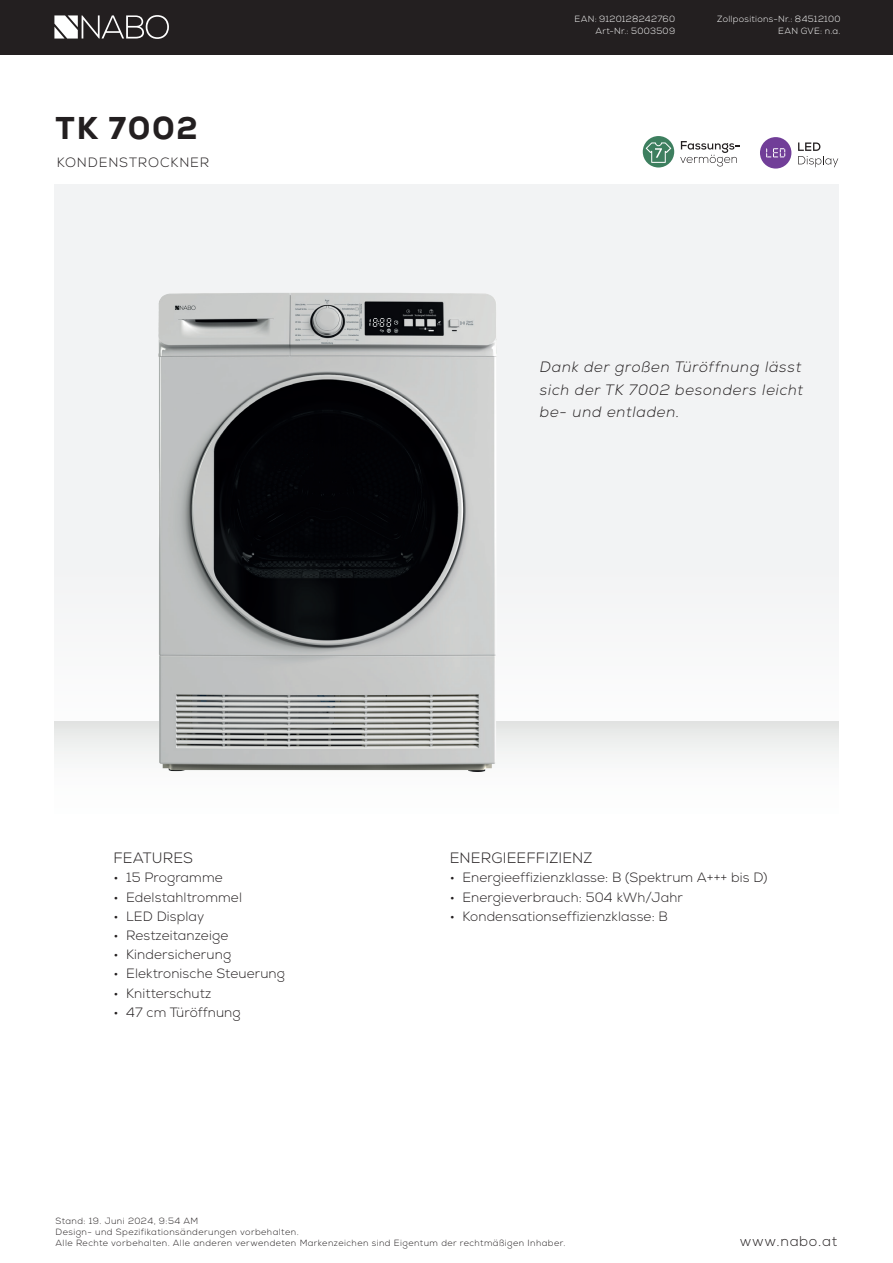
<style>
.page{position:relative;width:893px;height:1263px;background:#fff}
.page>*{position:absolute;margin:0;border:0;box-sizing:border-box;transform-origin:0 0}
.t1{font:800 31.5px "Nexa";letter-spacing:.05em;color:#231f20}
.t2{font:italic 300 15px/22.5px "Nexa";letter-spacing:.05em;color:#231f20;text-align:justify}
.t3{font:300 15px "Nexa";letter-spacing:.01em;color:#231f20}
.t4{font:300 14.1px "Nexa";letter-spacing:.05em;color:#231f20}
.t5{font:300 13.5px "Nexa";letter-spacing:.01em;color:#231f20}
.t6{font:300 13.5px "Nexa";letter-spacing:.065em;color:#231f20}
.t7{font:300 9px/10.8px "Nexa";letter-spacing:.05em;color:#231f20}
.t8{font:300 9px/12px "Nexa";letter-spacing:.03em;color:#fff;text-align:right}
</style>
<div class="page">
<div style="left:0;top:0;width:893px;height:54px;background:#231f20"></div>
<svg style="left:54px;top:15px;width:115px;height:24px"></svg>
<div style="left:54px;top:184px;width:784px;height:568px;background:#f2f3f4"></div>
<div style="left:54px;top:721px;width:785px;height:165px;background:linear-gradient(to bottom,#eeefee,#fff)"></div>
<img style="left:145px;top:293px;width:363px;height:487px">
<svg style="left:798px;top:142px;width:40px;height:25px"></svg>
<div style="left:760px;top:137px;width:31px;height:32px;background:#713e98;border-radius:50%"></div>
<svg style="left:766px;top:148px;width:19px;height:9px"></svg>
<svg style="left:680px;top:141px;width:60px;height:25px"></svg>
<div style="left:643px;top:136px;width:31px;height:31px;background:#3d7f5f;border-radius:50%"></div>
<svg style="left:646px;top:142px;width:25px;height:21px"></svg>
<h1 class="t1" style="left:55px;top:108px;width:144px">TK 7002</h1>
<p class="t6" style="left:57px;top:154px;width:154px">KONDENSTROCKNER</p>
<p class="t8" style="left:574px;top:13px;width:102px">EAN: 9120128242760<br>Art-Nr.: 5003509</p>
<p class="t8" style="left:717px;top:13px;width:125px">Zollpositions-Nr.: 84512100<br>EAN GVE: n.a.</p>
<p class="t2" style="left:540px;top:356px;width:265px">Dank der großen Türöffnung lässt sich der TK 7002 besonders leicht be- und entladen.</p>
<p class="t3" style="left:113px;top:849px;width:81px">FEATURES</p>
<p class="t5" style="left:113px;top:870px;width:111px">• 15 Programme</p>
<p class="t5" style="left:113px;top:889px;width:130px">• Edelstahltrommel</p>
<p class="t5" style="left:113px;top:908px;width:93px">• LED Display</p>
<p class="t5" style="left:113px;top:927px;width:116px">• Restzeitanzeige</p>
<p class="t5" style="left:113px;top:946px;width:119px">• Kindersicherung</p>
<p class="t5" style="left:113px;top:966px;width:173px">• Elektronische Steuerung</p>
<p class="t5" style="left:113px;top:985px;width:99px">• Knitterschutz</p>
<p class="t5" style="left:113px;top:1004px;width:129px">• 47 cm Türöffnung</p>
<p class="t3" style="left:450px;top:849px;width:144px">ENERGIEEFFIZIENZ</p>
<p class="t5" style="left:450px;top:870px;width:319px">• Energieeffizienzklasse: B (Spektrum A+++ bis D)</p>
<p class="t5" style="left:450px;top:889px;width:235px">• Energieverbrauch: 504 kWh/Jahr</p>
<p class="t5" style="left:450px;top:908px;width:220px">• Kondensationseffizienzklasse: B</p>
<p class="t7" style="left:56px;top:1216px;width:512px">Stand: 19. Juni 2024, 9:54 AM<br>Design- und Spezifikationsänderungen vorbehalten.<br>Alle Rechte vorbehalten. Alle anderen verwendeten Markenzeichen sind Eigentum der rechtmäßigen Inhaber.</p>
<p class="t4" style="left:740px;top:1232px;width:99px">www.nabo.at</p>
</div>
